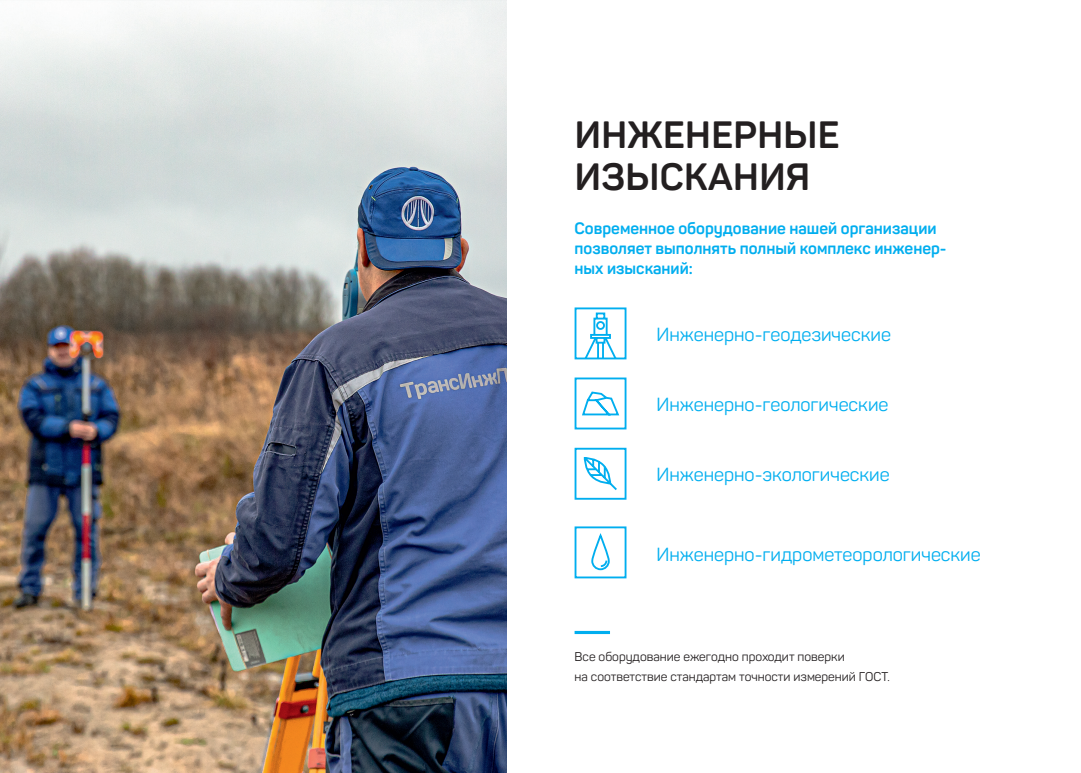
<style>
.page{position:relative;width:1081px;height:773px;background:#fff}
.page>*{position:absolute;margin:0;border:0;box-sizing:border-box;transform-origin:0 0}
.t1{font:700 37.5px/41.2px "Panton";letter-spacing:.01em;color:#231f20}
.t2{font:18.75px "Panton";color:#00aeef}
.t3{font:700 16.25px/20px "Panton";color:#00aeef}
.t4{font:12.5px/20px "Panton";color:#231f20}
</style>
<div class="page">
<svg style="left:574px;top:377px;width:53px;height:53px"></svg>
<svg style="left:574px;top:307px;width:53px;height:53px"></svg>
<svg style="left:574px;top:447px;width:53px;height:53px"></svg>
<svg style="left:574px;top:526px;width:53px;height:53px"></svg>
<svg style="left:574px;top:630px;width:36px;height:4px"></svg>
<img style="left:0;top:0;width:506px;height:772px">
<h1 class="t1" style="left:575px;top:114px;width:266px">ИНЖЕНЕРНЫЕ<br>ИЗЫСКАНИЯ</h1>
<p class="t3" style="left:574px;top:218px;width:373px">Современное оборудование нашей организации позволяет выполнять полный комплекс инженер&shy;ных изысканий:</p>
<p class="t2" style="left:656px;top:322px;width:236px">Инженерно-геодезические</p>
<p class="t2" style="left:656px;top:392px;width:234px">Инженерно-геологические</p>
<p class="t2" style="left:656px;top:462px;width:235px">Инженерно-экологические</p>
<p class="t2" style="left:656px;top:542px;width:326px">Инженерно-гидрометеорологические</p>
<p class="t4" style="left:574px;top:646px;width:317px">Все оборудование ежегодно проходит поверки<br>на соответствие стандартам точности измерений ГОСТ.</p>
</div>
